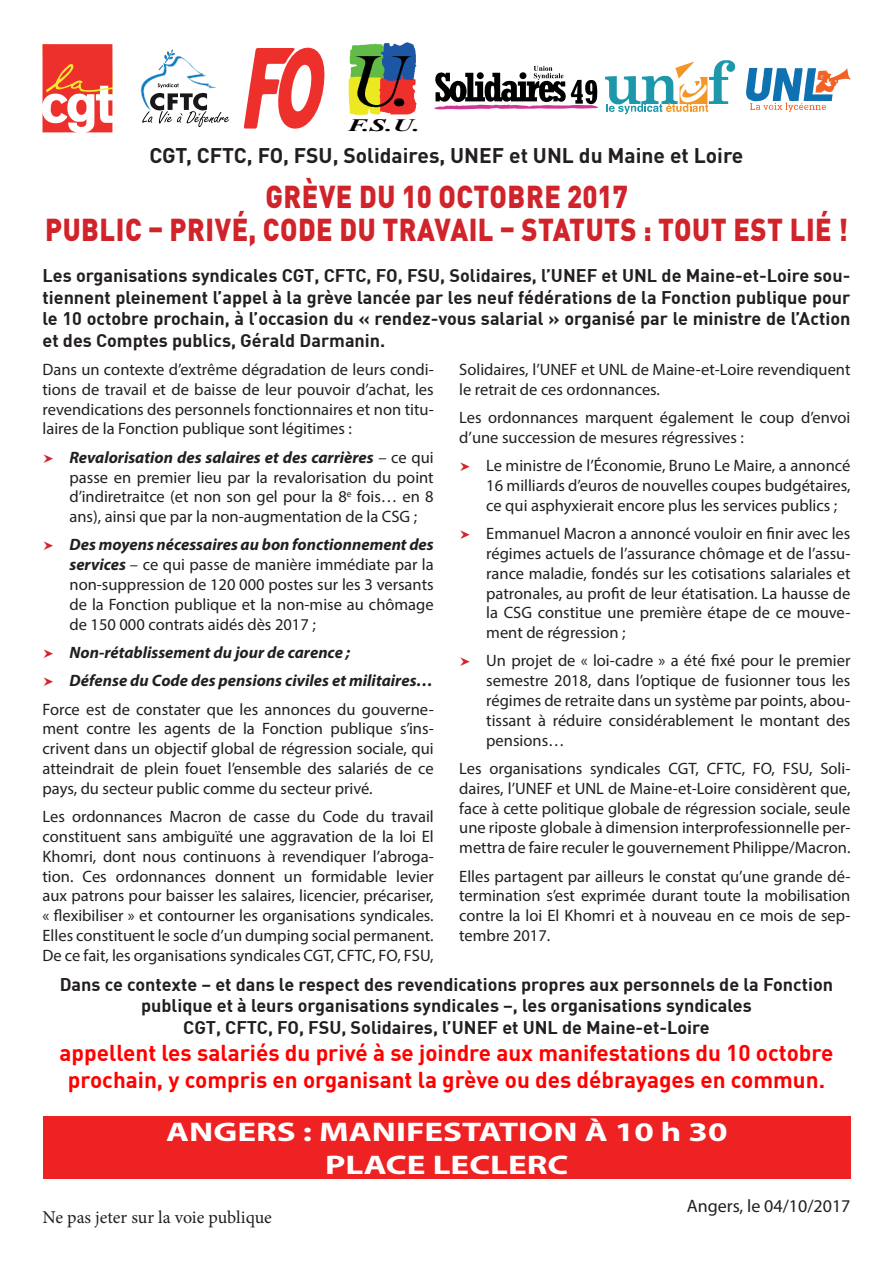
<style>
.page{position:relative;width:893px;height:1263px;background:#fff}
.page>*{position:absolute;margin:0;border:0;box-sizing:border-box;transform-origin:0 0}
.t1{font:900 31.35px "DIN Pro";letter-spacing:.02em;color:#d1232a;scale:.87 1}
.t2{font:700 27px "Myriad Pro";color:#fff;scale:1.3 1}
.titre_étendu_2{font:700 22.5px/27px "DIN";color:#f00;text-align:center}
.t3{font:700 21px "DIN Pro";color:#231f20}
.annonce_étendue{font:700 18px/21.6px "DIN";color:#231f20;text-align:justify}
.t4{font:18px "Minion Pro";color:#231f20}
.t5{font:18px "Myriad Pro";color:#231f20}
.t6{font:italic 700 17.4px "Times New Roman";color:#000001;scale:1.63 1}
.t7{font:16.5px/19.8px "Myriad Pro";color:#231f20;text-align:justify}
.t8{font:italic 700 16.5px "Myriad Pro";color:#231f20}
.s1{font-weight:700;font-style:italic}
</style>
<div class="page">
<svg style="left:243px;top:47px;width:82px;height:82px"></svg>
<svg style="left:43px;top:44px;width:69px;height:88px"></svg>
<img style="left:348px;top:43px;width:69px;height:72px">
<svg style="left:746px;top:68px;width:104px;height:44px"></svg>
<svg style="left:605px;top:60px;width:130px;height:54px"></svg>
<svg style="left:141px;top:49px;width:88px;height:78px"></svg>
<svg style="left:434px;top:66px;width:164px;height:44px"></svg>
<div style="left:43px;top:1116px;width:807px;height:63px;background:#ee2123"></div>
<p class="t6" style="left:347px;top:113px;width:46px">F.S.U.</p>
<p class="t3" style="left:149px;top:138px;width:595px">CGT, CFTC, FO, FSU, Solidaires, UNEF et UNL du Maine et Loire</p>
<p class="t1" style="left:265px;top:170px;width:418px">GRÈVE DU 10 OCTOBRE 2017</p>
<p class="t1" style="left:45px;top:202px;width:925px">PUBLIC – PRIVÉ, CODE DU TRAVAIL – STATUTS : TOUT EST LIÉ !</p>
<p class="annonce_étendue" style="left:43px;top:264px;width:809px">Les organisations syndicales CGT, CFTC, FO, FSU, Solidaires, l’UNEF et UNL de Maine-et-Loire sou&shy;tiennent pleinement l’appel à la grève lancée par les neuf fédérations de la Fonction publique pour le 10 octobre prochain, à l’occasion du « rendez-vous salarial » organisé par le ministre de l’Action et des Comptes publics, Gérald Darmanin.</p>
<p class="t7" style="left:43px;top:359px;width:393px">Dans un contexte d’extrême dégradation de leurs condi&shy;tions de travail et de baisse de leur pouvoir d’achat, les revendications des personnels fonctionnaires et non titu&shy;laires de la Fonction publique sont légitimes :</p>
<p class="t7" style="left:70px;top:447px;width:366px"><span class="s1">Revalorisation des salaires et des carrières</span> – ce qui passe en premier lieu par la revalorisation du point d’indiretraitce (et non son gel pour la 8<sup>e</sup> fois… en 8 ans), ainsi que par la non-augmentation de la CSG ;</p>
<p class="t7" style="left:70px;top:535px;width:366px"><span class="s1">Des moyens nécessaires au bon fonctionnement des services</span> – ce qui passe de manière immédiate par la non-suppression de 120 000 postes sur les 3 versants de la Fonction publique et la non-mise au chômage de 150 000 contrats aidés dès 2017 ;</p>
<p class="t8" style="left:70px;top:642px;width:282px">Non-rétablissement du jour de carence ;</p>
<p class="t8" style="left:70px;top:670px;width:365px">Défense du Code des pensions civiles et militaires…</p>
<p class="t7" style="left:43px;top:699px;width:393px">Force est de constater que les annonces du gouverne&shy;ment contre les agents de la Fonction publique s’ins&shy;crivent dans un objectif global de régression sociale, qui atteindrait de plein fouet l’ensemble des salariés de ce pays, du secteur public comme du secteur privé.</p>
<p class="t7" style="left:43px;top:806px;width:393px">Les ordonnances Macron de casse du Code du travail constituent sans ambiguïté une aggravation de la loi El Khomri, dont nous continuons à revendiquer l’abroga&shy;tion. Ces ordonnances donnent un formidable levier aux patrons pour baisser les salaires, licencier, précariser, « flexibiliser » et contourner les organisations syndicales.<br>Elles constituent le socle d’un dumping social permanent.<br>De ce fait, les organisations syndicales CGT, CFTC, FO, FSU,</p>
<p class="t7" style="left:459px;top:359px;width:393px">Solidaires, l’UNEF et UNL de Maine-et-Loire revendiquent le retrait de ces ordonnances.</p>
<p class="t7" style="left:459px;top:407px;width:393px">Les ordonnances marquent également le coup d’envoi d’une succession de mesures régressives :</p>
<p class="t7" style="left:486px;top:456px;width:366px">Le ministre de l’Économie, Bruno Le Maire, a annoncé 16 milliards d’euros de nouvelles coupes budgétaires, ce qui asphyxierait encore plus les services publics ;</p>
<p class="t7" style="left:486px;top:523px;width:366px">Emmanuel Macron a annoncé vouloir en finir avec les régimes actuels de l’assurance chômage et de l’assu&shy;rance maladie, fondés sur les cotisations salariales et patronales, au profit de leur étatisation. La hausse de la CSG constitue une première étape de ce mouve&shy;ment de régression ;</p>
<p class="t7" style="left:486px;top:651px;width:366px">Un projet de « loi-cadre » a été fixé pour le premier semestre 2018, dans l’optique de fusionner tous les régimes de retraite dans un système par points, abou&shy;tissant à réduire considérablement le montant des pensions…</p>
<p class="t7" style="left:459px;top:758px;width:393px">Les organisations syndicales CGT, CFTC, FO, FSU, Soli&shy;daires, l’UNEF et UNL de Maine-et-Loire considèrent que, face à cette politique globale de régression sociale, seule une riposte globale à dimension interprofessionnelle per&shy;mettra de faire reculer le gouvernement Philippe/Macron.</p>
<p class="t7" style="left:459px;top:866px;width:393px">Elles partagent par ailleurs le constat qu’une grande dé&shy;termination s’est exprimée durant toute la mobilisation contre la loi El Khomri et à nouveau en ce mois de sep&shy;tembre 2017.</p>
<p class="annonce_étendue" style="left:60px;top:973px;width:775px;text-align:center">Dans ce contexte – et dans le respect des revendications propres aux personnels de la Fonction publique et à leurs organisations syndicales –, les organisations syndicales<br>CGT, CFTC, FO, FSU, Solidaires, l’UNEF et UNL de Maine-et-Loire</p>
<p class="titre_étendu_2" style="left:60px;top:1038px;width:775px">appellent les salariés du privé à se joindre aux manifestations du 10 octobre prochain, y compris en organisant la grève ou des débrayages en commun.</p>
<p class="t2" style="left:166px;top:1114px;width:433px">ANGERS : MANIFESTATION À 10 h 30</p>
<p class="t2" style="left:325px;top:1147px;width:189px">PLACE LECLERC</p>
<p class="t4" style="left:43px;top:1205px;width:231px">Ne pas jeter sur la voie publique</p>
<p class="t5" style="left:687px;top:1195px;width:165px">Angers, le 04/10/2017</p>
</div>
